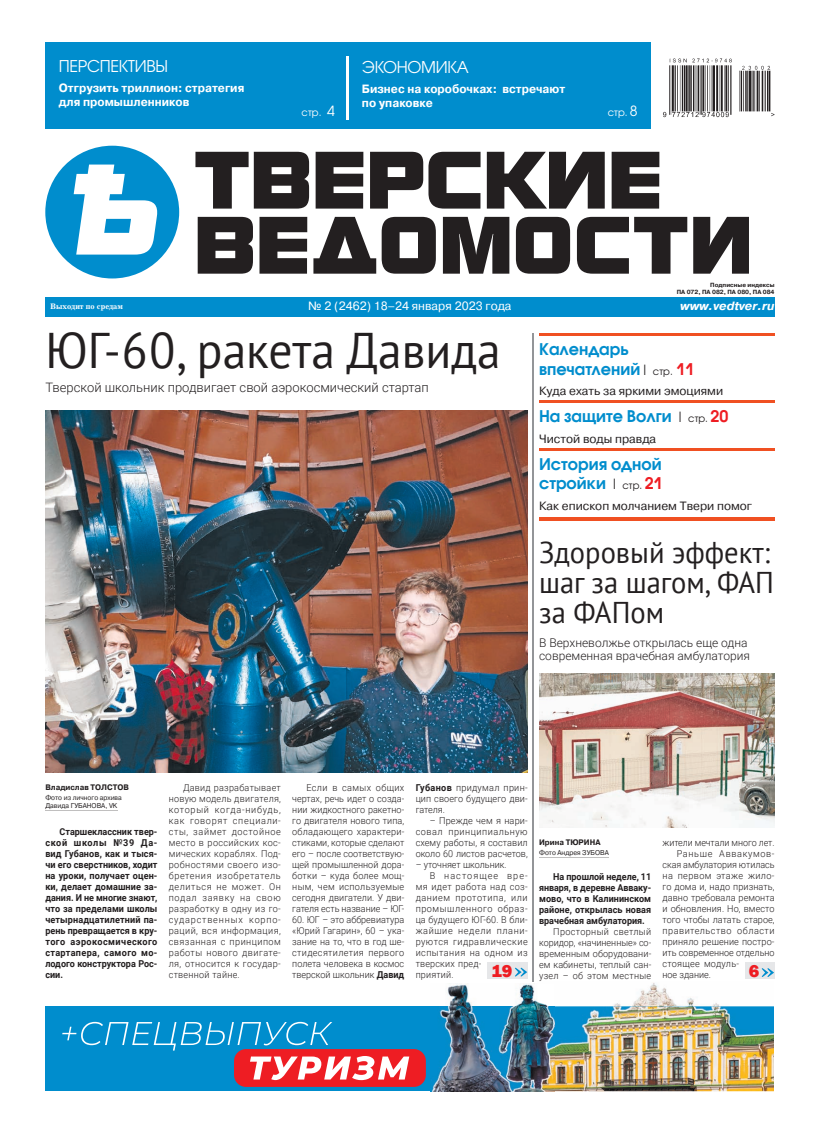
<style>
.page{position:relative;width:820px;height:1134px;background:#fff}
.page>*{position:absolute;margin:0;border:0;box-sizing:border-box;transform-origin:0 0}
.t1{font:50px "PT Sans";color:#231f20;scale:.95 1}
.t2{font:30px/30px "PT Sans";color:#231f20;text-align:justify;scale:.95 1}
.t3{font:800 18px "Franklin Gothic";color:#ee1d23}
.t4{font:16.1px "Avant Garde Gothic C";letter-spacing:-.02em;color:#fff}
.t5{font:600 16px/19.2px "Avant Garde Gothic C";color:#008dcd}
.t6{font:300 13px "Roboto";color:#231f20}
.t7{font:700 12px/14.4px "Pragmatica C";color:#fff;scale:.95 1}
.t8{font:12px "Pragmatica C";color:#231f20}
.t9{font:300 12px/13px "Roboto";color:#231f20}
.t10{font:12px "Pragmatica C";color:#fff}
.t11{font:italic 700 12px "Pragmatica C";color:#fff}
.t12{font:10px "Avant Garde Gothic C";color:#fff}
.t13{font:300 9.5px/11px "Roboto";letter-spacing:.01em;color:#231f20;text-align:justify;scale:.95 1}
.t14{font:300 9.5px/11px "Roboto";letter-spacing:.01em;color:#231f20;text-align:justify;scale:.96 1}
.t15{font:700 9.5px/11px "Roboto";color:#231f20;text-align:justify;scale:.95 1}
.t16{font:300 9.5px "Roboto";letter-spacing:.01em;color:#231f20;scale:.94 1}
.t17{font:300 9.5px "Roboto";letter-spacing:.055em;color:#231f20;scale:.96 1}
.t18{font:300 9.5px "Roboto";letter-spacing:.06em;color:#231f20;scale:.96 1}
.t19{font:300 9.5px "Roboto";letter-spacing:.04em;color:#231f20;scale:.96 1}
.t20{font:300 9.5px "Roboto";letter-spacing:.03em;color:#231f20;scale:.96 1}
.t21{font:700 9.5px "Roboto";color:#231f20;scale:.94 1}
.t22{font:300 9.5px "Roboto";letter-spacing:.065em;color:#231f20;scale:.96 1}
.t23{font:300 9.5px "Roboto";letter-spacing:.05em;color:#231f20;scale:.96 1}
.t24{font:300 9.5px "Roboto";letter-spacing:.035em;color:#231f20;scale:.96 1}
.t25{font:300 9.5px "Roboto";letter-spacing:.075em;color:#231f20;scale:.96 1}
.t26{font:300 9.5px "Roboto";letter-spacing:.115em;color:#231f20;scale:.96 1}
.t27{font:700 8px "Pragmatica C";color:#231f20;scale:.95 1}
.t28{font:700 8px "Excelsior Cyr";color:#fff;scale:.95 1}
.t29{font:7px/8px "Pragmatica C";color:#231f20;scale:.95 1}
.t30{font:700 6px/7px "Pragmatica C";color:#231f20;text-align:right}
.s1{font-size:14px}
.s2{font-weight:400;font-size:14px;color:#231f20}
.s3{font-weight:400;font-size:10px;color:#231f20}
.s4{color:#ee1d23}
.s5{font-weight:700}
</style>
<div class="page">
<div style="left:45px;top:43px;width:605px;height:86px;background:#008dcd"></div>
<hr style="left:347px;top:56px;width:2px;height:64px;background:#fff">
<svg style="left:195px;top:152px;width:553px;height:122px;fill:#231f20"></svg>
<div style="left:45px;top:146px;width:134px;height:132px;background:#008dcd;border-radius:50%"></div>
<svg style="left:74px;top:165px;width:84px;height:90px"></svg>
<div style="left:45px;top:297px;width:729px;height:20px;background:#008dcd"></div>
<div style="left:45px;top:1006px;width:728px;height:85px;background:#008dcd"></div>
<div style="left:234px;top:1049px;width:191px;height:38px;background:#ee1d23;border-radius:12px"></div>
<svg style="left:62px;top:1022px;width:270px;height:28px"></svg>
<svg style="left:250px;top:1056px;width:159px;height:24px"></svg>
<img style="left:431px;top:983px;width:288px;height:108px">
<img style="left:554px;top:1006px;width:219px;height:85px">
<img style="left:537px;top:983px;width:17px;height:108px">
<img style="left:663px;top:58px;width:111px;height:59px">
<div style="left:744px;top:962px;width:30px;height:17px;background:#e6e7e9"></div>
<svg style="left:761px;top:968px;width:12px;height:9px"></svg>
<hr style="left:539px;top:517px;width:235px;height:3px;background:#f05022">
<hr style="left:532px;top:333px;width:1px;height:648px;background:#939598">
<hr style="left:532px;top:336px;width:1px;height:646px;background:#939598">
<hr style="left:45px;top:810px;width:72px;height:1px;background:#c0bfbf">
<hr style="left:539px;top:334px;width:235px;height:2px;background:#f05022">
<hr style="left:539px;top:401px;width:235px;height:2px;background:#f05022">
<hr style="left:539px;top:448px;width:235px;height:2px;background:#f05022">
<hr style="left:539px;top:857px;width:69px;height:1px;background:#c0bfbf">
<img style="left:539px;top:674px;width:235px;height:154px">
<img style="left:45px;top:410px;width:482px;height:362px">
<div style="left:487px;top:962px;width:40px;height:16px;background:#e6e7e9"></div>
<svg style="left:515px;top:968px;width:12px;height:8px"></svg>
<p class="t4" style="left:59px;top:60px;width:111px">ПЕРСПЕКТИВЫ</p>
<p class="t7" style="left:59px;top:81px;width:197px">Отгрузить триллион: стратегия для промышленников</p>
<p class="t12" style="left:301px;top:109px;width:35px">стр. <span class="s1">4</span></p>
<p class="t4" style="left:362px;top:61px;width:108px">ЭКОНОМИКА</p>
<p class="t7" style="left:362px;top:82px;width:215px">Бизнес на коробочках: встречают по упаковке</p>
<p class="t12" style="left:607px;top:109px;width:31px">стр. <span class="s1">8</span></p>
<p class="t28" style="left:51px;top:303px;width:78px">Выходит по средам</p>
<p class="t10" style="left:308px;top:302px;width:205px">№ 2 (2462) 18–24 января 2023 года</p>
<p class="t30" style="left:676px;top:282px;width:99px">Подписные индексы<br>ПА 072, ПА 082, ПА 080, ПА 084</p>
<p class="t11" style="left:680px;top:301px;width:96px">www.vedtver.ru</p>
<p class="t1" style="left:45px;top:333px;width:480px">ЮГ-60, ракета Давида</p>
<p class="t6" style="left:45px;top:380px;width:385px">Тверской школьник продвигает свой аэрокосмический стартап</p>
<p class="t5" style="left:539px;top:342px;width:156px">Календарь впечатлений<span class="s2">|</span> <span class="s3">стр.</span> <span class="s4">11</span></p>
<p class="t8" style="left:539px;top:386px;width:185px">Куда ехать за яркими эмоциями</p>
<p class="t5" style="left:539px;top:408px;width:191px">На защите Волги <span class="s2">|</span> <span class="s3">стр.</span> <span class="s4">20</span></p>
<p class="t8" style="left:539px;top:434px;width:119px">Чистой воды правда</p>
<p class="t5" style="left:539px;top:456px;width:125px">История одной стройки <span class="s2">|</span> <span class="s3">стр.</span> <span class="s4">21</span></p>
<p class="t8" style="left:539px;top:501px;width:214px">Как епископ молчанием Твери помог</p>
<p class="t2" style="left:539px;top:541px;width:249px">Здоровый эффект: шаг за шагом, ФАП за ФАПом</p>
<p class="t9" style="left:539px;top:637px;width:212px">В Верхневолжье открылась еще одна современная врачебная амбулатория</p>
<p class="t27" style="left:45px;top:784px;width:89px">Владислав ТОЛСТОВ</p>
<p class="t29" style="left:45px;top:794px;width:82px">Фото из личного архива<br>Давида ГУБАНОВА, VK</p>
<p class="t13" style="left:169px;top:782px;width:119px;text-indent:14px">Давид разрабатывает новую модель двигателя, который когда-нибудь, как говорят специали&shy;сты, займет достойное место в российских кос&shy;мических кораблях. Под&shy;робностями своего изо&shy;бретения изобретатель делиться не может. Он подал заявку на свою разработку в одну из го&shy;сударственных корпо&shy;раций, вся информация, связанная с принципом работы нового двигате&shy;ля, относится к государ&shy;ственной тайне.</p>
<p class="t14" style="left:292px;top:782px;width:118px;text-indent:14px">Если в самых общих чертах, речь идет о созда&shy;нии жидкостного ракетно&shy;го двигателя нового типа, обладающего характери&shy;стиками, которые сделают его – после соответствую&shy;щей промышленной дора&shy;ботки – куда более мощ&shy;ным, чем используемые сегодня двигатели. У дви&shy;гателя есть название – ЮГ-</p>
<p class="t15" style="left:45px;top:826px;width:119px;text-indent:14px">Старшеклассник твер&shy;ской школы №39 Да&shy;вид Губанов, как и тыся&shy;чи его сверстников, ходит на уроки, получает оцен&shy;ки, делает домашние за&shy;дания. И не многие знают, что за пределами школы четырнадцатилетний па&shy;рень превращается в кру&shy;того аэрокосмического стартапера, самого мо&shy;лодого конструктора Рос&shy;сии.</p>
<p class="t13" style="left:292px;top:914px;width:119px">60. ЮГ – это аббревиатура «Юрий Гагарин», 60 – ука&shy;зание на то, что в год ше&shy;стидесятилетия первого полета человека в космос тверской школьник <span class="s5">Давид</span></p>
<p class="t14" style="left:415px;top:782px;width:118px"><span class="s5">Губанов</span> придумал прин&shy;цип своего будущего дви&shy;гателя.</p>
<p class="t14" style="left:415px;top:815px;width:118px;text-indent:14px">– Прежде чем я нари&shy;совал принципиальную схему работы, я составил около 60 листов расчетов,</p>
<p class="t13" style="left:415px;top:859px;width:97px">– уточняет школьник.</p>
<p class="t26" style="left:429px;top:870px;width:103px">В настоящее вре-</p>
<p class="t19" style="left:415px;top:881px;width:118px">мя идет работа над соз-</p>
<p class="t18" style="left:415px;top:892px;width:118px">данием прототипа, или</p>
<p class="t18" style="left:415px;top:903px;width:118px">промышленного образ-</p>
<p class="t13" style="left:415px;top:914px;width:119px">ца будущего ЮГ-60. В бли-</p>
<p class="t22" style="left:415px;top:925px;width:118px">жайшие недели плани-</p>
<p class="t17" style="left:415px;top:936px;width:118px">руются гидравлические</p>
<p class="t23" style="left:415px;top:947px;width:118px">испытания на одном из</p>
<p class="t13" style="left:415px;top:958px;width:71px">тверских пред-</p>
<p class="t13" style="left:415px;top:969px;width:41px">приятий.</p>
<p class="t3" style="left:491px;top:960px;width:23px">19</p>
<p class="t27" style="left:539px;top:839px;width:66px">Ирина ТЮРИНА</p>
<p class="t29" style="left:539px;top:849px;width:75px">Фото Андрея ЗУБОВА</p>
<p class="t15" style="left:553px;top:871px;width:105px">На прошлой неделе, 11</p>
<p class="t21" style="left:539px;top:882px;width:121px">января, в деревне Авваку-</p>
<p class="t15" style="left:539px;top:893px;width:119px">мово, что в Калининском</p>
<p class="t15" style="left:539px;top:904px;width:119px">районе, открылась новая</p>
<p class="t15" style="left:539px;top:915px;width:113px">врачебная амбулатория.</p>
<p class="t24" style="left:553px;top:926px;width:103px">Просторный светлый</p>
<p class="t13" style="left:539px;top:937px;width:119px">коридор, «начиненные» со-</p>
<p class="t14" style="left:539px;top:948px;width:118px">временным оборудовани-</p>
<p class="t14" style="left:539px;top:959px;width:118px">ем кабинеты, теплый сан-</p>
<p class="t20" style="left:539px;top:970px;width:118px">узел – об этом местные</p>
<p class="t16" style="left:662px;top:837px;width:121px">жители мечтали много лет.</p>
<p class="t25" style="left:676px;top:848px;width:103px">Раньше Аввакумов-</p>
<p class="t16" style="left:662px;top:859px;width:121px">ская амбулатория ютилась</p>
<p class="t19" style="left:662px;top:870px;width:118px">на первом этаже жило-</p>
<p class="t14" style="left:662px;top:881px;width:118px">го дома и, надо признать,</p>
<p class="t13" style="left:662px;top:892px;width:119px">давно требовала ремонта</p>
<p class="t14" style="left:662px;top:903px;width:118px">и обновления. Но, вместо</p>
<p class="t13" style="left:662px;top:914px;width:119px">того чтобы латать старое,</p>
<p class="t17" style="left:662px;top:925px;width:118px">правительство области</p>
<p class="t14" style="left:662px;top:936px;width:118px">приняло решение постро-</p>
<p class="t13" style="left:662px;top:947px;width:119px">ить современное отдельно</p>
<p class="t20" style="left:662px;top:958px;width:81px">стоящее модуль-</p>
<p class="t13" style="left:662px;top:969px;width:53px">ное здание.</p>
<p class="t3" style="left:748px;top:960px;width:12px">6</p>
</div>
